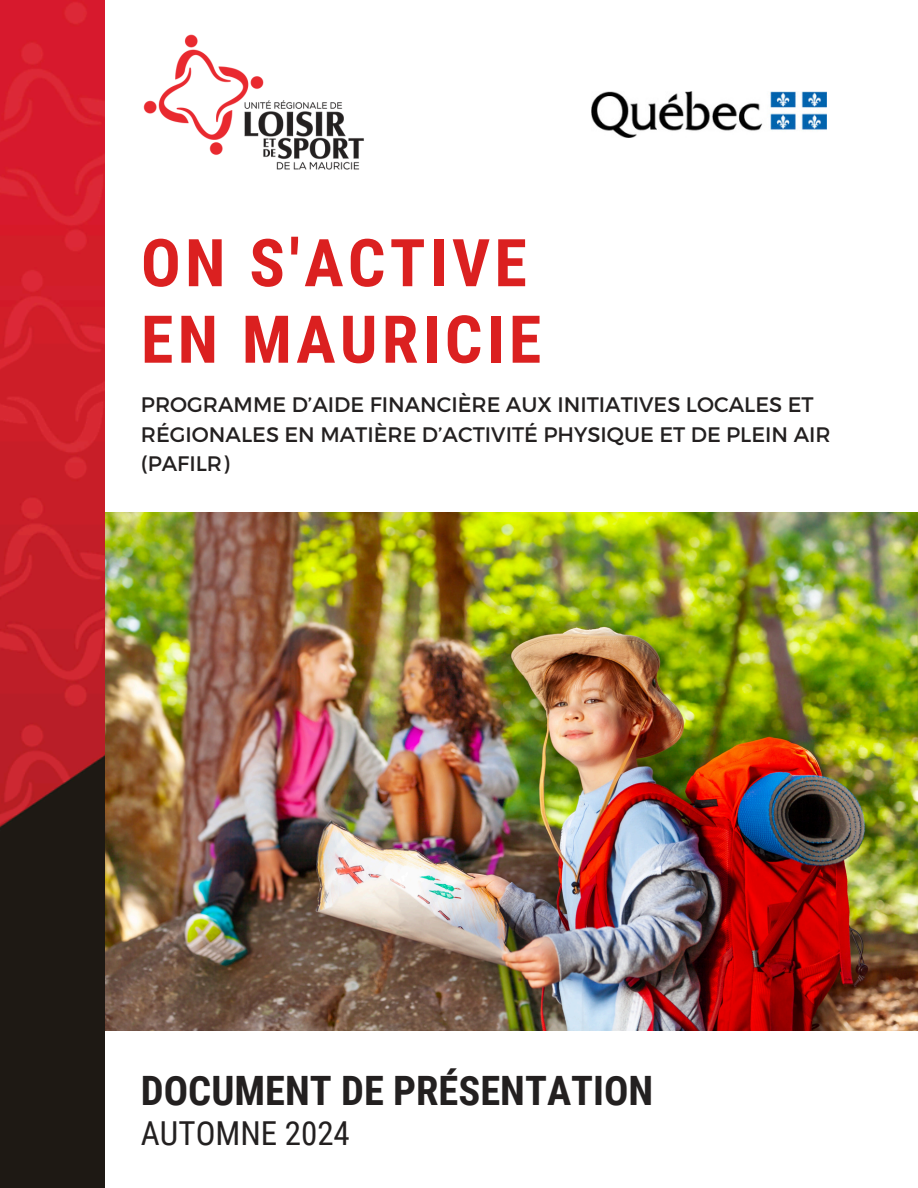
<style>
.page{position:relative;width:918px;height:1188px;background:#fff}
.page>*{position:absolute;margin:0;border:0;box-sizing:border-box;transform-origin:0 0}
.t1{font:700 66px/76.5px "Roboto Condensed";letter-spacing:.065em;color:#db2020}
.t2{font:700 40.5px "Roboto Condensed";color:#232020}
.t3{font:33px "Roboto Condensed";color:#232020}
.t4{font:21px/29.2px "Montserrat";color:#232020}
</style>
<div class="page">
<img style="left:143px;top:34px;width:221px;height:136px">
<img style="left:104px;top:513px;width:814px;height:517px">
<img style="left:0;top:0;width:104px;height:1188px">
<img style="left:591px;top:92px;width:236px;height:46px">
<h1 class="t1" style="left:141px;top:225px;width:402px">ON S'ACTIVE<br>EN MAURICIE</h1>
<p class="t4" style="left:141px;top:389px;width:691px">PROGRAMME D’AIDE FINANCIÈRE AUX INITIATIVES LOCALES ET<br>RÉGIONALES EN MATIÈRE D’ACTIVITÉ PHYSIQUE ET DE PLEIN AIR</p>
<p class="t4" style="left:141px;top:448px;width:90px">(PAFILR)</p>
<h2 class="t2" style="left:141px;top:1067px;width:514px">DOCUMENT DE PRÉSENTATION</h2>
<h2 class="t3" style="left:141px;top:1115px;width:210px">AUTOMNE 2024</h2>
</div>
